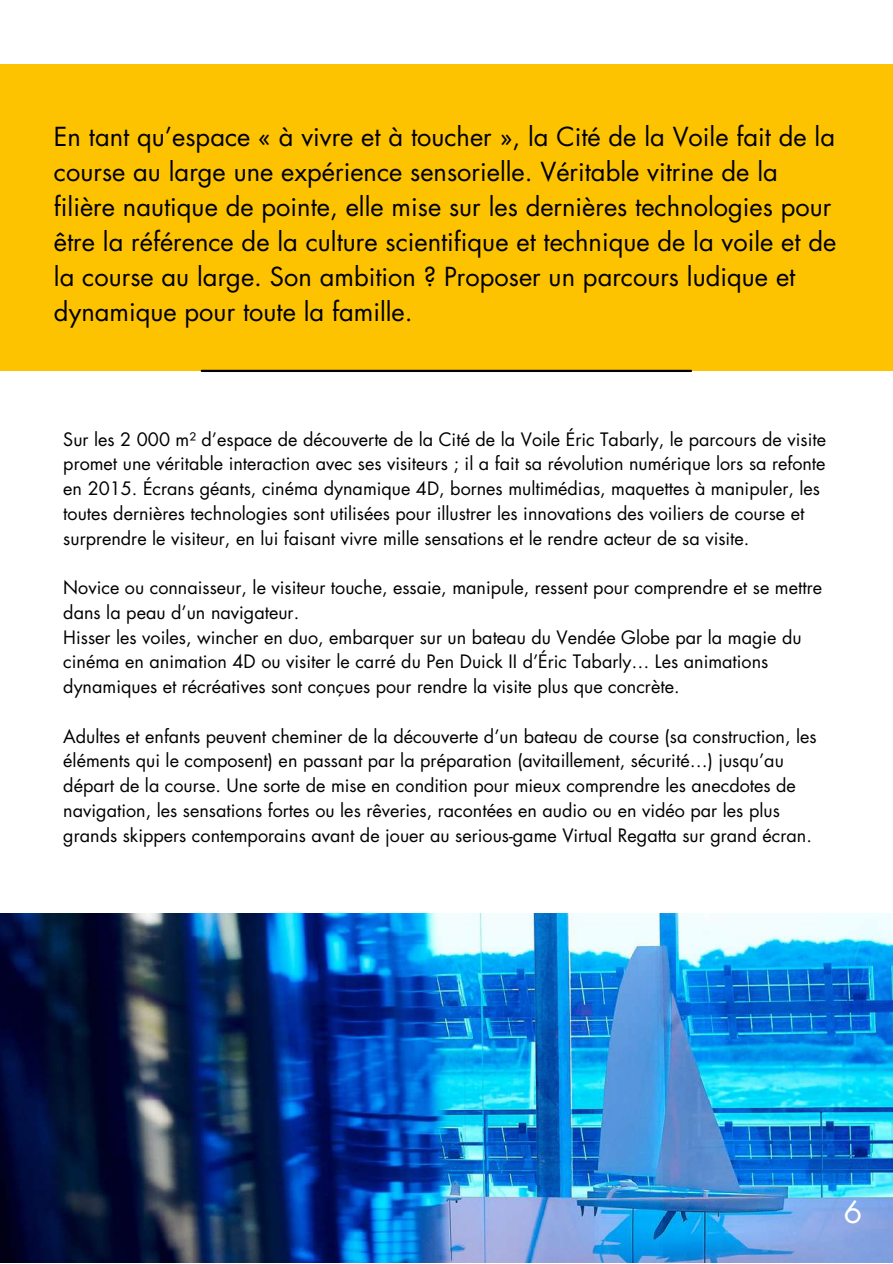
<style>
.page{position:relative;width:893px;height:1264px;background:#fff}
.page>*{position:absolute;margin:0;border:0;box-sizing:border-box;transform-origin:0 0}
.t1{font:30px "Futura Std";color:#fff}
.t2{font:25.5px/34.8px "Futura Std";color:#000}
.t3{font:18px/24.8px "Futura Std";color:#000}
</style>
<div class="page">
<img style="left:0;top:914px;width:892px;height:348px">
<div style="left:0;top:64px;width:892px;height:306px;background:#fdc300"></div>
<hr style="left:202px;top:370px;width:489px;height:2px;background:#000">
<p class="t2" style="left:54px;top:121px;width:783px">En tant qu’espace « à vivre et à toucher », la Cité de la Voile fait de la course au large une expérience sensorielle. Véritable vitrine de la filière nautique de pointe, elle mise sur les dernières technologies pour être la référence de la culture scientifique et technique de la voile et de la course au large. Son ambition ? Proposer un parcours ludique et dynamique pour toute la famille.</p>
<p class="t3" style="left:63px;top:427px;width:764px">Sur les 2 000 m² d’espace de découverte de la Cité de la Voile Éric Tabarly, le parcours de visite promet une véritable interaction avec ses visiteurs ; il a fait sa révolution numérique lors sa refonte en 2015. Écrans géants, cinéma dynamique 4D, bornes multimédias, maquettes à manipuler, les toutes dernières technologies sont utilisées pour illustrer les innovations des voiliers de course et surprendre le visiteur, en lui faisant vivre mille sensations et le rendre acteur de sa visite.</p>
<p class="t3" style="left:63px;top:576px;width:760px">Novice ou connaisseur, le visiteur touche, essaie, manipule, ressent pour comprendre et se mettre dans la peau d’un navigateur.<br>Hisser les voiles, wincher en duo, embarquer sur un bateau du Vendée Globe par la magie du cinéma en animation 4D ou visiter le carré du Pen Duick II d’Éric Tabarly… Les animations dynamiques et récréatives sont conçues pour rendre la visite plus que concrète.</p>
<p class="t3" style="left:63px;top:724px;width:754px">Adultes et enfants peuvent cheminer de la découverte d’un bateau de course (sa construction, les éléments qui le composent) en passant par la préparation (avitaillement, sécurité…) jusqu’au départ de la course. Une sorte de mise en condition pour mieux comprendre les anecdotes de navigation, les sensations fortes ou les rêveries, racontées en audio ou en vidéo par les plus grands skippers contemporains avant de jouer au serious-game Virtual Regatta sur grand écran.</p>
<h1 class="t1" style="left:843px;top:1198px;width:20px">6</h1>
</div>
